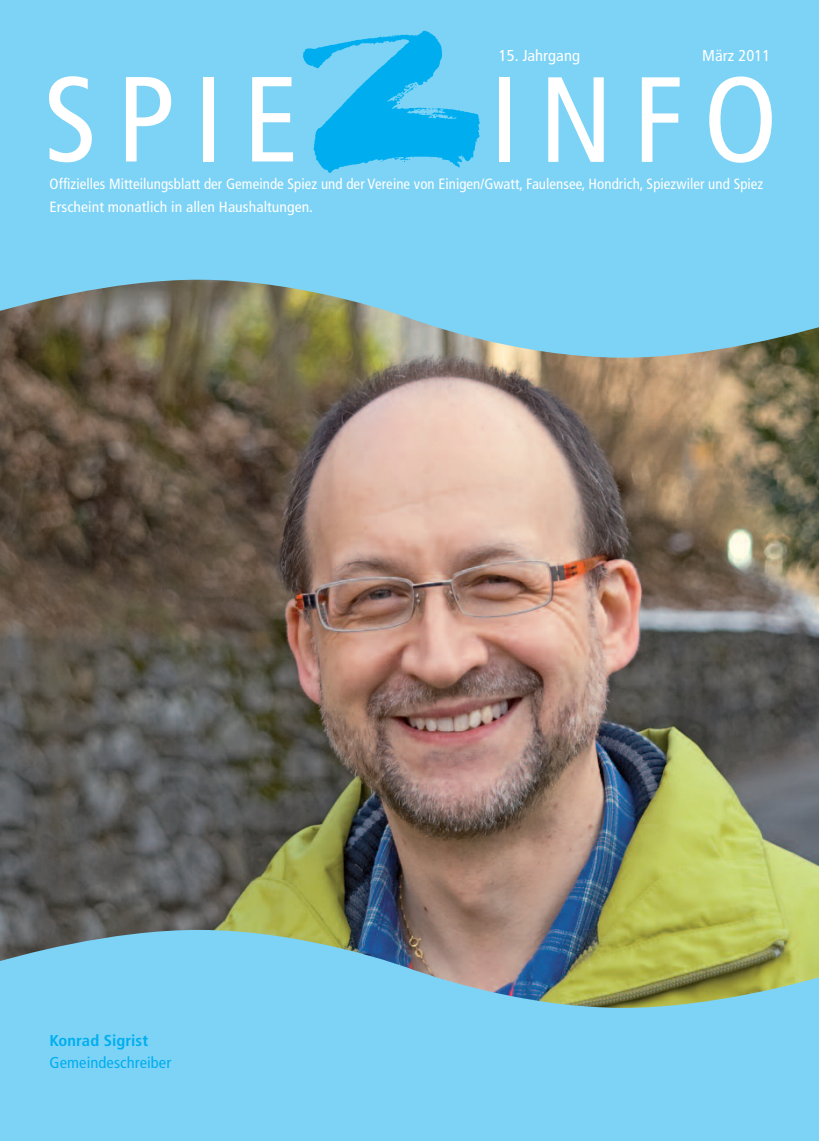
<style>
.page{position:relative;width:819px;height:1141px;background:#fff}
.page>*{position:absolute;margin:0;border:0;box-sizing:border-box;transform-origin:0 0}
.t1{font:condensed 15.75px "Frutiger";letter-spacing:.005em;color:#fff;scale:1.05 1}
.t2{font:condensed 15.75px "Frutiger";letter-spacing:.005em;color:#00aeef;scale:1.05 1}
.t3{font:700 condensed 15.75px "Frutiger";letter-spacing:.005em;color:#00aeef;scale:1.05 1}
.t4{font:condensed 14.88px/22.8px "Frutiger";letter-spacing:.005em;color:#fff}
</style>
<div class="page">
<img style="left:0;top:358px;width:819px;height:572px">
<svg style="left:0;top:930px;width:819px;height:211px;background:#7fc7da"></svg>
<svg style="left:0;top:0;width:819px;height:358px;background:#7cc7e1"></svg>
<div style="left:499px;top:77px;width:11px;height:85px;background:#fff"></div>
<svg style="left:548px;top:77px;width:55px;height:85px"></svg>
<svg style="left:641px;top:77px;width:38px;height:85px"></svg>
<svg style="left:709px;top:76px;width:62px;height:87px"></svg>
<svg style="left:49px;top:76px;width:43px;height:86px"></svg>
<svg style="left:126px;top:77px;width:45px;height:84px"></svg>
<div style="left:203px;top:77px;width:11px;height:84px;background:#fff"></div>
<svg style="left:252px;top:77px;width:41px;height:84px"></svg>
<svg style="left:303px;top:31px;width:177px;height:142px;background:#3ec0f2"></svg>
<p class="t1" style="left:499px;top:49px;width:79px">15. Jahrgang</p>
<p class="t1" style="left:702px;top:49px;width:66px">März 2011</p>
<p class="t4" style="left:50px;top:174px;width:715px">Offizielles Mitteilungsblatt der Gemeinde Spiez und der Vereine von Einigen/Gwatt, Faulensee, Hondrich, Spiezwiler und Spiez<br>Erscheint monatlich in allen Haushaltungen.</p>
<p class="t3" style="left:50px;top:1034px;width:95px">Konrad Sigrist</p>
<p class="t2" style="left:50px;top:1056px;width:117px">Gemeindeschreiber</p>
</div>
